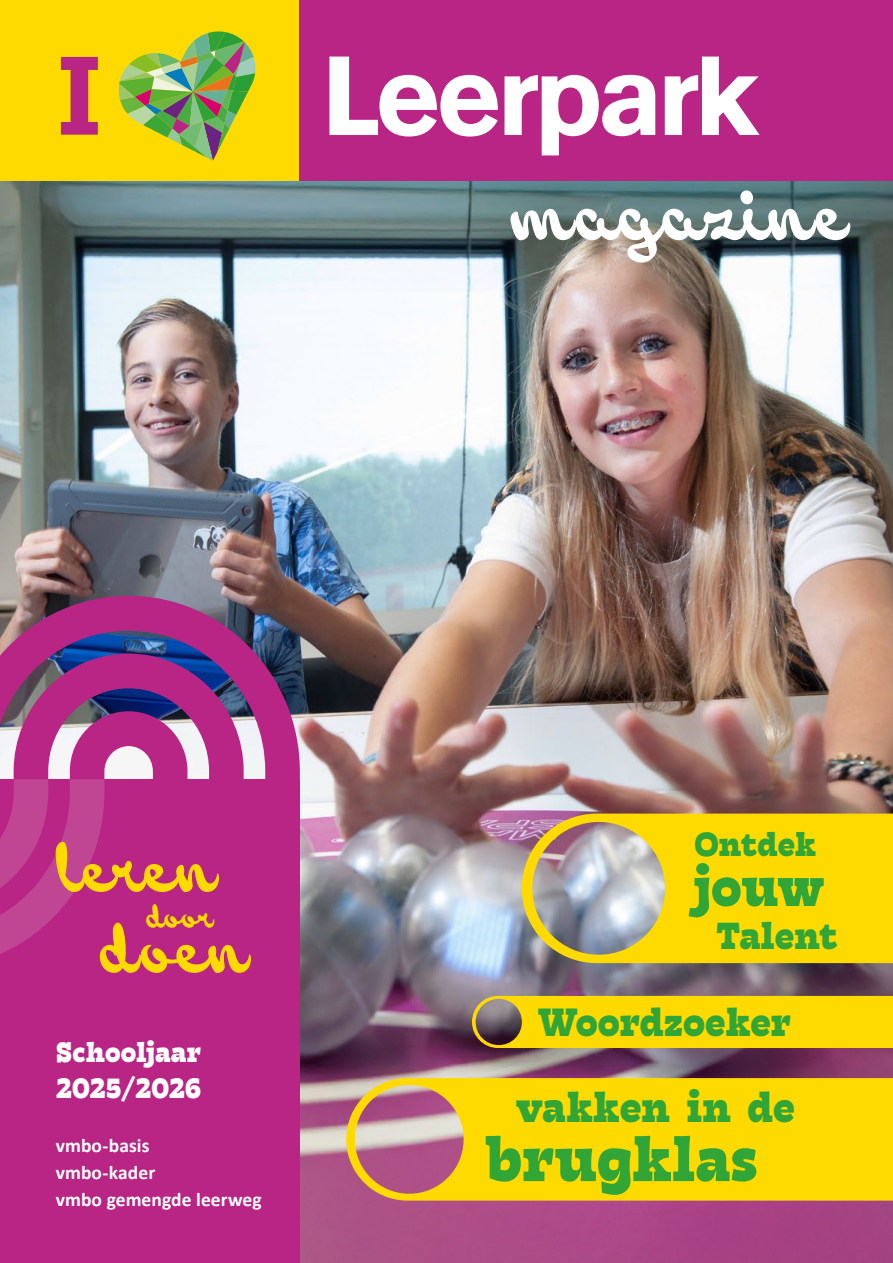
<style>
.page{position:relative;width:893px;height:1263px;background:#fff}
.page>*{position:absolute;margin:0;border:0;box-sizing:border-box;transform-origin:0 0}
.Plat_10-12{font:700 111px "Akzidenz Besix";letter-spacing:.005em;color:#fff}
.Kop_Backstroke{font:89.25px "Backstroke";letter-spacing:.02em;color:#fff}
.Kop_Tarif{font:79.5px "Backstroke";letter-spacing:.035em;color:#ffda00}
.Kop_Tarif-2{font:800 67.5px "Tarif";color:#31a636}
.Kop_Tarif-3{font:800 58.95px "Tarif";color:#31a636}
.Kop_Tarif-4{font:800 45.45px "Tarif";color:#31a636}
.Kop_Tarif-5{font:800 42.45px "Tarif";color:#31a636}
.Kop_Tarif-6{font:800 40.65px "Tarif";letter-spacing:-.005em;color:#31a636}
.Kop_Tarif-7{font:37.5px "Backstroke";color:#ffda00}
.Kop_Tarif-8{font:800 36px "Tarif";letter-spacing:-.005em;color:#31a636}
.Tussenkop_Tarif{font:800 30px/36px "Tarif";letter-spacing:-.005em;color:#fff}
.Bold{font:700 19.5px "Calibri";letter-spacing:.005em;color:#fff}
</style>
<div class="page">
<img style="left:0;top:180px;width:893px;height:1083px">
<div style="left:0;top:0;width:300px;height:180px;background:#ffda00"></div>
<div style="left:300px;top:0;width:593px;height:180px;background:#b82585"></div>
<div style="left:0;top:779px;width:300px;height:484px;background:#b82585"></div>
<svg style="left:119px;top:31px;width:136px;height:130px"></svg>
<svg style="left:61px;top:57px;width:37px;height:78px"></svg>
<img style="left:0;top:596px;width:300px;height:183px">
<svg style="left:0;top:653px;width:244px;height:301px"></svg>
<svg style="left:522px;top:813px;width:371px;height:150px;background:#e6ca34"></svg>
<svg style="left:472px;top:996px;width:421px;height:52px;background:#f1ce08"></svg>
<svg style="left:346px;top:1078px;width:547px;height:122px;background:#f3ca19"></svg>
<p class="Plat_10-12" style="left:325px;top:32px;width:433px">Leerpark</p>
<p class="Kop_Backstroke" style="left:513px;top:144px;width:337px">magazine</p>
<p class="Kop_Tarif" style="left:61px;top:806px;width:157px">leren</p>
<p class="Kop_Tarif-7" style="left:146px;top:887px;width:68px">door</p>
<p class="Kop_Tarif" style="left:100px;top:887px;width:150px">doen</p>
<p class="Tussenkop_Tarif" style="left:56px;top:1037px;width:147px">Schooljaar<br>2025/2026</p>
<p class="Bold" style="left:56px;top:1132px;width:95px">vmbo-basis</p>
<p class="Bold" style="left:56px;top:1159px;width:101px">vmbo-kader</p>
<p class="Bold" style="left:56px;top:1186px;width:207px">vmbo gemengde leerweg</p>
<p class="Kop_Tarif-8" style="left:694px;top:821px;width:123px">Ontdek</p>
<p class="Kop_Tarif-3" style="left:694px;top:849px;width:132px">jouw</p>
<p class="Kop_Tarif-6" style="left:716px;top:910px;width:123px">Talent</p>
<p class="Kop_Tarif-5" style="left:538px;top:995px;width:255px">Woordzoeker</p>
<p class="Kop_Tarif-4" style="left:516px;top:1078px;width:281px">vakken in de</p>
<p class="Kop_Tarif-2" style="left:486px;top:1116px;width:273px">brugklas</p>
</div>
